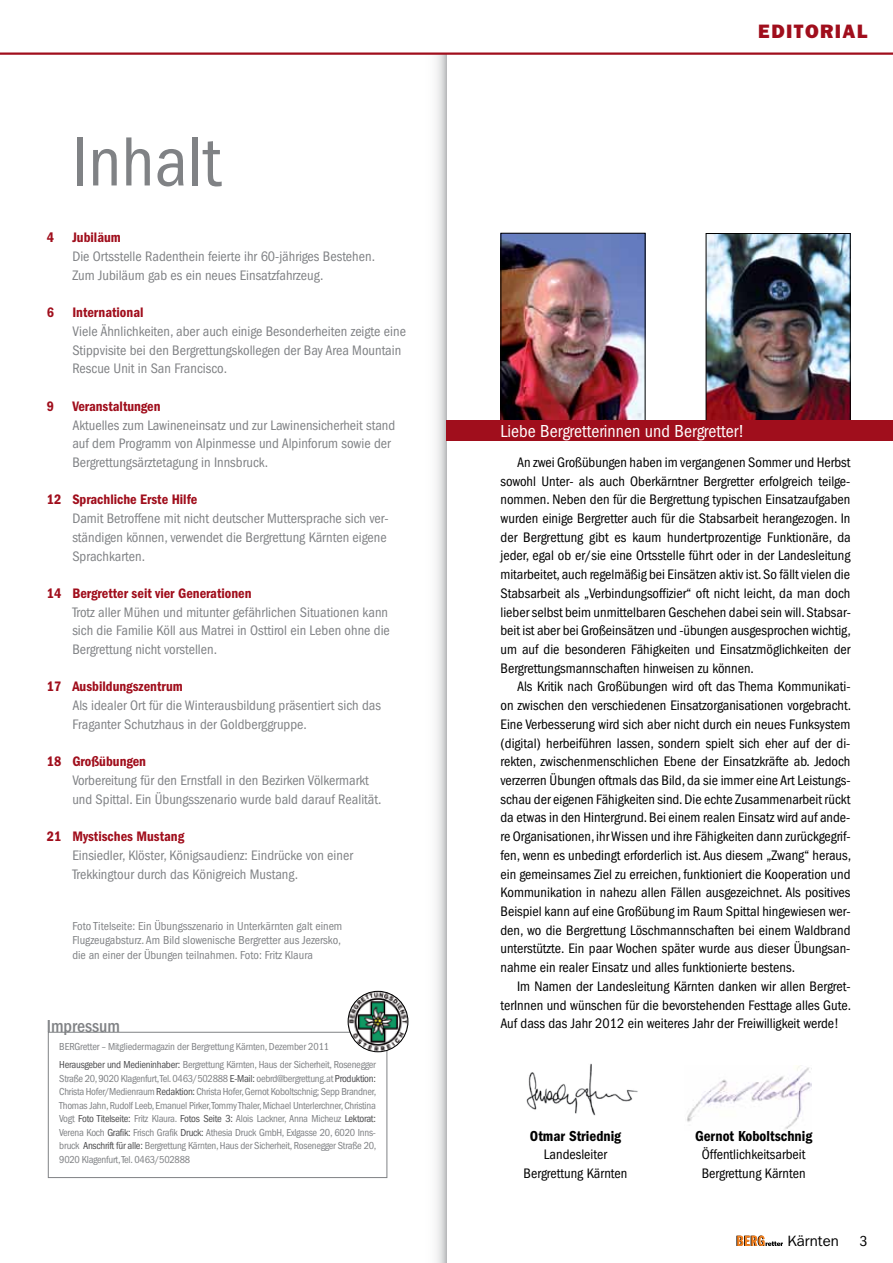
<style>
.page{position:relative;width:893px;height:1263px;background:#fff}
.page>*{position:absolute;margin:0;border:0;box-sizing:border-box;transform-origin:0 0}
.t1{font:condensed 72px "ITC Franklin Gothic Std";color:#808285}
.t2{font:19.5px "ITC Franklin Gothic Std Hvy";letter-spacing:.075em;color:#a00e1c}
.t3{font:condensed 18px "ITC Franklin Gothic Std";color:#fff}
.t4{font:500 condensed 18px "ITC Franklin Gothic Std";color:#808285}
.t5{font:15px "ITC Franklin Gothic Std Dm Cd";color:#000}
.t6{font:15px "ITC Franklin Gothic Std";color:#000}
.t7{font:condensed 15px "ITC Franklin Gothic Std";color:#000}
.t8{font:condensed 14.25px/18.8px "ITC Franklin Gothic Std";color:#000;text-align:justify}
.t9{font:condensed 14.25px/18.8px "ITC Franklin Gothic Std";color:#808285}
.t10{font:14.25px "ITC Franklin Gothic Std Dm Cd";color:#a00e1c}
.t11{font:condensed 12px/14.2px "ITC Franklin Gothic Std";color:#808285;text-align:justify}
.t12{font:condensed 10.5px/13.5px "ITC Franklin Gothic Std";letter-spacing:-.025em;color:#808285}
.s1{color:#4d4d4f}
</style>
<div class="page">
<svg style="left:736px;top:1235px;width:47px;height:11px"></svg>
<svg style="left:436px;top:55px;width:10px;height:1208px"></svg>
<div style="left:48px;top:1032px;width:339px;height:146px;border:1px solid #808285"></div>
<hr style="left:0;top:53px;width:893px;height:2px;background:#a00e1c">
<img style="left:503px;top:235px;width:140px;height:185px">
<div style="left:501px;top:233px;width:144px;height:189px;border:1px solid #000"></div>
<img style="left:708px;top:235px;width:140px;height:185px">
<div style="left:706px;top:233px;width:144px;height:189px;border:1px solid #000"></div>
<div style="left:446px;top:420px;width:447px;height:21px;background:#a00e1c"></div>
<img style="left:687px;top:1065px;width:125px;height:65px">
<img style="left:526px;top:1063px;width:112px;height:53px">
<img style="left:348px;top:991px;width:60px;height:61px;border-radius:30px">
<div style="left:348px;top:991px;width:60px;height:61px;border:1px solid #000;border-radius:50%"></div>
<h1 class="t1" style="left:72px;top:121px;width:150px">Inhalt</h1>
<p class="t10" style="left:47px;top:229px;width:9px">4</p>
<p class="t10" style="left:72px;top:229px;width:50px">Jubiläum</p>
<p class="t9" style="left:72px;top:247px;width:304px">Die Ortsstelle Radenthein feierte ihr 60-jähriges Bestehen.<br>Zum Jubiläum gab es ein neues Einsatzfahrzeug.</p>
<p class="t10" style="left:47px;top:304px;width:9px">6</p>
<p class="t10" style="left:72px;top:304px;width:73px">International</p>
<p class="t9" style="left:72px;top:322px;width:335px">Viele Ähnlichkeiten, aber auch einige Besonderheiten zeigte eine<br>Stippvisite bei den Bergrettungskollegen der Bay Area Mountain<br>Rescue Unit in San Francisco.</p>
<p class="t10" style="left:47px;top:398px;width:9px">9</p>
<p class="t10" style="left:72px;top:398px;width:90px">Veranstaltungen</p>
<p class="t9" style="left:72px;top:416px;width:324px">Aktuelles zum Lawineneinsatz und zur Lawinensicherheit stand auf dem Programm von Alpinmesse und Alpinforum sowie der<br>Bergrettungsärztetagung in Innsbruck.</p>
<p class="t10" style="left:47px;top:491px;width:152px">12 Sprachliche Erste Hilfe</p>
<p class="t9" style="left:72px;top:509px;width:318px">Damit Betroffene mit nicht deutscher Muttersprache sich ver&shy;ständigen können, verwendet die Bergrettung Kärnten eigene<br>Sprachkarten.</p>
<p class="t10" style="left:47px;top:585px;width:206px">14 Bergretter seit vier Generationen</p>
<p class="t9" style="left:72px;top:603px;width:319px">Trotz aller Mühen und mitunter gefährlichen Situationen kann sich die Familie Köll aus Matrei in Osttirol ein Leben ohne die<br>Bergrettung nicht vorstellen.</p>
<p class="t10" style="left:47px;top:679px;width:138px">17 Ausbildungszentrum</p>
<p class="t9" style="left:72px;top:696px;width:310px">Als idealer Ort für die Winterausbildung präsentiert sich das<br>Fraganter Schutzhaus in der Goldberggruppe.</p>
<p class="t10" style="left:47px;top:753px;width:101px">18 Großübungen</p>
<p class="t9" style="left:72px;top:771px;width:311px">Vorbereitung für den Ernstfall in den Bezirken Völkermarkt und Spittal. Ein Übungsszenario wurde bald darauf Realität.</p>
<p class="t10" style="left:47px;top:828px;width:139px">21 Mystisches Mustang</p>
<p class="t9" style="left:72px;top:846px;width:282px">Einsiedler, Klöster, Königsaudienz: Eindrücke von einer<br>Trekkingtour durch das Königreich Mustang.</p>
<p class="t11" style="left:72px;top:919px;width:271px">Foto Titelseite: Ein Übungsszenario in Unterkärnten galt einem Flugzeugabsturz. Am Bild slowenische Bergretter aus Jezersko, die an einer der Übungen teilnahmen. Foto: Fritz Klaura</p>
<p class="t4" style="left:47px;top:1016px;width:75px">Impressum</p>
<p class="t12" style="left:59px;top:1038px;width:318px;line-height:18px">BERGretter – Mitgliedermagazin der Bergrettung Kärnten, Dezember 2011<br><span class="s1">Herausgeber und Medieninhaber:</span> Bergrettung Kärnten, Haus der Sicherheit, Rosenegger</p>
<p class="t12" style="left:59px;top:1072px;width:319px;text-align:justify">Straße 20, 9020 Klagenfurt, Tel. 0463/502888 <span class="s1">E-Mail:</span> oebrd@bergrettung.at <span class="s1">Produktion:<br></span>Christa Hofer/Medienraum <span class="s1">Redaktion:</span> Christa Hofer, Gernot Koboltschnig; Sepp Brandner, Thomas Jahn, Rudolf Leeb, Emanuel Pirker, Tommy Thaler, Michael Unterlerchner, Christina Vogt <span class="s1">Foto Titelseite:</span> Fritz Klaura. <span class="s1">Fotos Seite 3:</span> Alois Lackner, Anna Micheuz <span class="s1">Lektorat:<br></span>Verena Koch <span class="s1">Grafik:</span> Frisch Grafik <span class="s1">Druck:</span> Athesia Druck GmbH, Exlgasse 20, 6020 Inns&shy;bruck <span class="s1">Anschrift für alle:</span> Bergrettung Kärnten, Haus der Sicherheit, Rosenegger Straße 20, 9020 Klagenfurt, Tel. 0463/502888</p>
<h2 class="t2" style="left:758px;top:20px;width:111px">EDITORIAL</h2>
<p class="t3" style="left:500px;top:420px;width:245px">Liebe Bergretterinnen und Bergretter!</p>
<p class="t8" style="left:500px;top:453px;width:352px;text-indent:17px">An zwei Großübungen haben im vergangenen Sommer und Herbst sowohl Unter- als auch Oberkärntner Bergretter erfolgreich teilge&shy;nommen. Neben den für die Bergrettung typischen Einsatzaufgaben wurden einige Bergretter auch für die Stabsarbeit herangezogen. In der Bergrettung gibt es kaum hundertprozentige Funktionäre, da jeder, egal ob er/sie eine Ortsstelle führt oder in der Landesleitung mitarbeitet, auch regelmäßig bei Einsätzen aktiv ist. So fällt vielen die Stabsarbeit als „Verbindungsoffizier“ oft nicht leicht, da man doch lieber selbst beim unmittelbaren Geschehen dabei sein will. Stabsar&shy;beit ist aber bei Großeinsätzen und -übungen ausgesprochen wichtig, um auf die besonderen Fähigkeiten und Einsatzmöglichkeiten der Bergrettungsmannschaften hinweisen zu können.</p>
<p class="t8" style="left:500px;top:677px;width:352px;text-indent:17px">Als Kritik nach Großübungen wird oft das Thema Kommunikati&shy;on zwischen den verschiedenen Einsatzorganisationen vorgebracht.<br>Eine Verbesserung wird sich aber nicht durch ein neues Funksystem (digital) herbeiführen lassen, sondern spielt sich eher auf der di&shy;rekten, zwischenmenschlichen Ebene der Einsatzkräfte ab. Jedoch verzerren Übungen oftmals das Bild, da sie immer eine Art Leistungs&shy;schau der eigenen Fähigkeiten sind. Die echte Zusammenarbeit rückt da etwas in den Hintergrund. Bei einem realen Einsatz wird auf ande&shy;re Organisationen, ihr Wissen und ihre Fähigkeiten dann zurückgegrif&shy;fen, wenn es unbedingt erforderlich ist. Aus diesem „Zwang“ heraus, ein gemeinsames Ziel zu erreichen, funktioniert die Kooperation und Kommunikation in nahezu allen Fällen ausgezeichnet. Als positives Beispiel kann auf eine Großübung im Raum Spittal hingewiesen wer&shy;den, wo die Bergrettung Löschmannschaften bei einem Waldbrand unterstützte. Ein paar Wochen später wurde aus dieser Übungsan&shy;nahme ein realer Einsatz und alles funktionierte bestens.</p>
<p class="t8" style="left:500px;top:977px;width:352px;text-indent:17px">Im Namen der Landesleitung Kärnten danken wir allen Bergret&shy;terInnen und wünschen für die bevorstehenden Festtage alles Gute.<br>Auf dass das Jahr 2012 ein weiteres Jahr der Freiwilligkeit werde!</p>
<p class="t5" style="left:530px;top:1127px;width:93px">Otmar Striednig</p>
<p class="t8" style="left:524px;top:1145px;width:105px;text-align:center">Landesleiter<br>Bergrettung Kärnten</p>
<p class="t5" style="left:695px;top:1127px;width:119px">Gernot Koboltschnig</p>
<p class="t8" style="left:702px;top:1145px;width:105px">Öffentlichkeitsarbeit<br>Bergrettung Kärnten</p>
<p class="t6" style="left:787px;top:1232px;width:53px">Kärnten</p>
<p class="t7" style="left:860px;top:1232px;width:9px">3</p>
</div>
